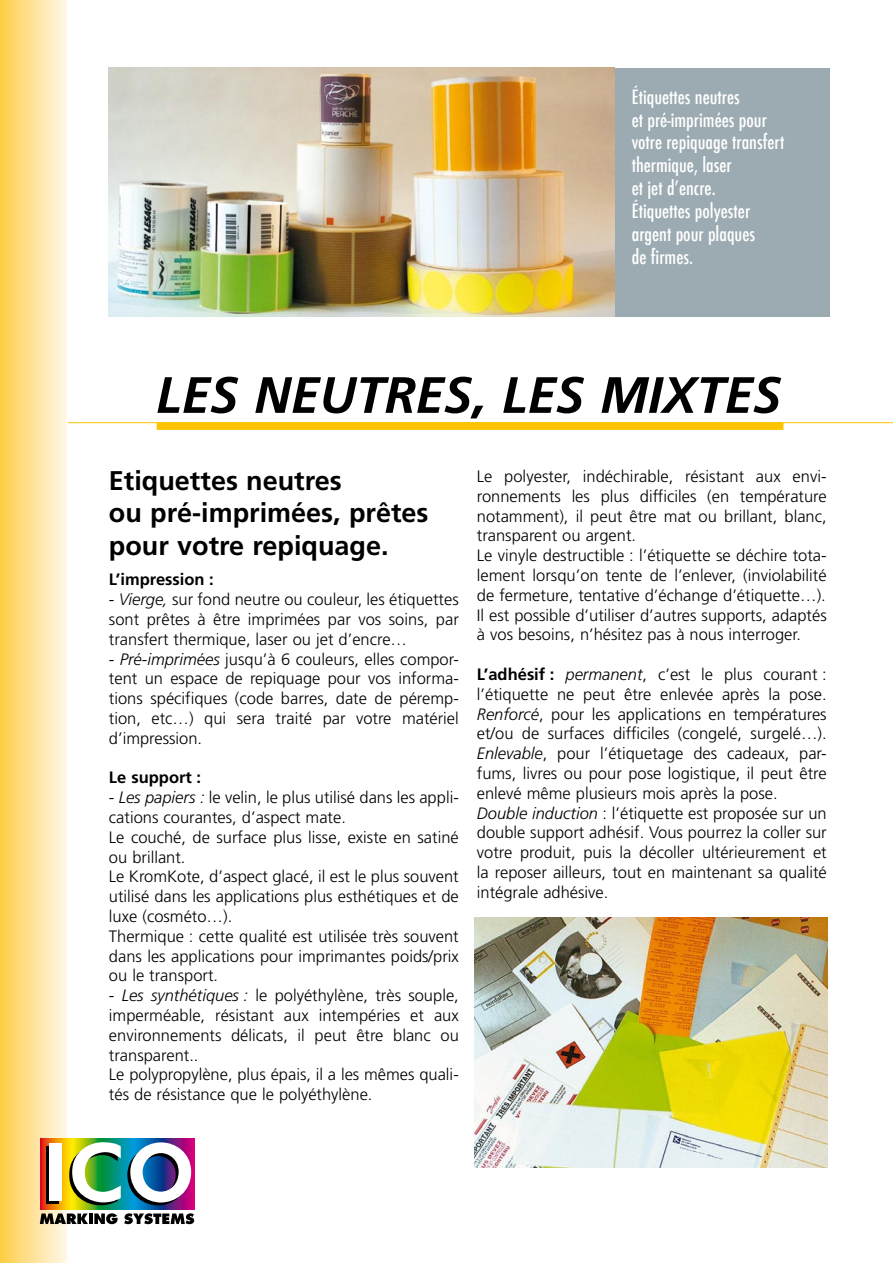
<style>
.page{position:relative;width:893px;height:1263px;background:#fff}
.page>*{position:absolute;margin:0;border:0;box-sizing:border-box;transform-origin:0 0}
.t1{font:italic 700 51px "Frutiger";color:#000}
.t2{font:700 27px/32.4px "Frutiger";color:#000}
.t3{font:500 condensed 19.2px/22.8px "Futura";color:#fff}
.t4{font:300 16.5px/19.8px "Frutiger";color:#000}
.t5{font:700 16.5px "Frutiger";color:#000}
.s1{font-style:italic}
.s2{font-weight:700}
</style>
<div class="page">
<div style="left:0;top:0;width:67px;height:1263px;background:linear-gradient(to right,#fecd47,#fff8eb)"></div>
<img style="left:474px;top:918px;width:354px;height:249px">
<div style="left:108px;top:68px;width:721px;height:249px;background:#9caab1"></div>
<img style="left:108px;top:68px;width:507px;height:249px">
<hr style="left:68px;top:422px;width:825px;height:1px;background:#fcc300">
<div style="left:157px;top:422px;width:626px;height:8px;background:#fcc300"></div>
<svg style="left:40px;top:1139px;width:155px;height:71px;background:#927655"></svg>
<div style="left:46px;top:1146px;width:12px;height:58px;background:#000"></div>
<svg style="left:40px;top:1213px;width:48px;height:11px"></svg>
<hr style="left:89px;top:1213px;width:4px;height:11px;background:#000">
<svg style="left:94px;top:1213px;width:24px;height:11px"></svg>
<svg style="left:124px;top:1213px;width:70px;height:11px"></svg>
<div style="left:49px;top:1144px;width:12px;height:57px;background:#fff"></div>
<svg style="left:69px;top:1142px;width:52px;height:63px"></svg>
<svg style="left:127px;top:1142px;width:64px;height:63px"></svg>
<p class="t3" style="left:632px;top:85px;width:154px">Étiquettes neutres<br>et pré-imprimées pour votre repiquage transfert thermique, laser<br>et jet d’encre.<br>Étiquettes polyester argent pour plaques<br>de firmes.</p>
<h1 class="t1" style="left:156px;top:365px;width:627px">LES NEUTRES, LES MIXTES</h1>
<h2 class="t2" style="left:109px;top:464px;width:321px">Etiquettes neutres<br>ou pré-imprimées, prêtes pour votre repiquage.</h2>
<p class="t5" style="left:109px;top:570px;width:106px">L’impression :</p>
<p class="t4" style="left:109px;top:590px;width:351px;text-align:justify"><span class="s1">- Vierge,</span> sur fond neutre ou couleur, les étiquettes sont prêtes à être imprimées par vos soins, par transfert thermique, laser ou jet d’encre…</p>
<p class="t4" style="left:109px;top:649px;width:351px;text-align:justify"><span class="s1">- Pré-imprimées</span> jusqu’à 6 couleurs, elles compor&shy;tent un espace de repiquage pour vos informa&shy;tions spécifiques (code barres, date de péremp&shy;tion, etc…) qui sera traité par votre matériel d’impression.</p>
<p class="t5" style="left:109px;top:768px;width:94px">Le support :</p>
<p class="t4" style="left:109px;top:788px;width:351px"><span class="s1">- Les papiers :</span> le velin, le plus utilisé dans les appli&shy;cations courantes, d’aspect mate.<br>Le couché, de surface plus lisse, existe en satiné ou brillant.<br>Le KromKote, d’aspect glacé, il est le plus souvent utilisé dans les applications plus esthétiques et de luxe (cosméto…).<br>Thermique : cette qualité est utilisée très souvent dans les applications pour imprimantes poids/prix ou le transport.</p>
<p class="t4" style="left:109px;top:986px;width:351px"><span class="s1">- Les synthétiques :</span> le polyéthylène, très souple, imperméable, résistant aux intempéries et aux environnements délicats, il peut être blanc ou transparent..<br>Le polypropylène, plus épais, il a les mêmes quali&shy;tés de résistance que le polyéthylène.</p>
<p class="t4" style="left:477px;top:466px;width:351px">Le polyester, indéchirable, résistant aux envi&shy;ronnements les plus difficiles (en température notamment), il peut être mat ou brillant, blanc, transparent ou argent.<br>Le vinyle destructible : l’étiquette se déchire tota&shy;lement lorsqu’on tente de l’enlever, (inviolabilité de fermeture, tentative d’échange d’étiquette…).<br>Il est possible d’utiliser d’autres supports, adaptés à vos besoins, n’hésitez pas à nous interroger.</p>
<p class="t4" style="left:477px;top:664px;width:351px"><span class="s2">L’adhésif :</span> <span class="s1">permanent</span>, c’est le plus courant : l’étiquette ne peut être enlevée après la pose.<br><span class="s1">Renforcé</span>, pour les applications en températures et/ou de surfaces difficiles (congelé, surgelé…).<br><span class="s1">Enlevable</span>, pour l’étiquetage des cadeaux, par&shy;fums, livres ou pour pose logistique, il peut être enlevé même plusieurs mois après la pose.<br><span class="s1">Double induction</span> : l’étiquette est proposée sur un double support adhésif. Vous pourrez la coller sur votre produit, puis la décoller ultérieurement et la reposer ailleurs, tout en maintenant sa qualité intégrale adhésive.</p>
</div>
